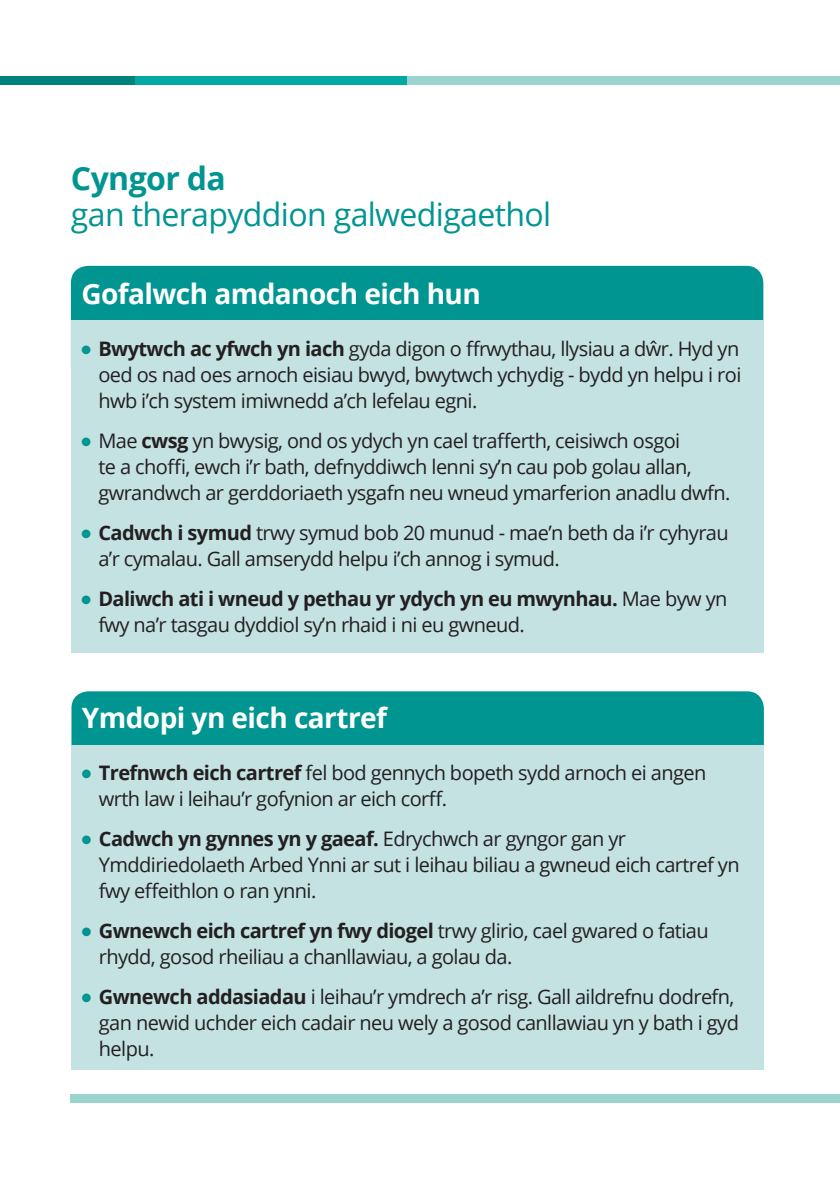
<style>
.page{position:relative;width:840px;height:1191px;background:#fff}
.page>*{position:absolute;margin:0;border:0;box-sizing:border-box;transform-origin:0 0}
.t1{font:32px "Open Sans";letter-spacing:-.02em;color:#009591}
.t2{font:700 32px "Open Sans";letter-spacing:-.02em;color:#009591}
.t3{font:700 28px "Open Sans";letter-spacing:-.02em;color:#fff}
.t4{font:20px/26px "Open Sans";letter-spacing:-.03em;color:#231f20}
.s1{color:#009591}
.s2{font-weight:700}
</style>
<div class="page">
<div style="left:71px;top:266px;width:692px;height:54px;background:#009591"></div>
<div style="left:71px;top:691px;width:692px;height:54px;background:#009591"></div>
<div style="left:71px;top:320px;width:692px;height:332px;background:#c4e2e2"></div>
<div style="left:71px;top:745px;width:692px;height:325px;background:#c4e2e2"></div>
<div style="left:70px;top:1094px;width:769px;height:9px;background:#9bd4cf"></div>
<div style="left:19px;top:76px;width:820px;height:9px;background:#9bd4cf"></div>
<div style="left:19px;top:76px;width:388px;height:9px;background:#00a9a1"></div>
<div style="left:0;top:76px;width:134px;height:9px;background:#00827c"></div>
<p class="t2" style="left:71px;top:156px;width:156px">Cyngor da</p>
<p class="t1" style="left:71px;top:193px;width:481px">gan therapyddion galwedigaethol</p>
<p class="t3" style="left:81px;top:274px;width:401px">Gofalwch amdanoch eich hun</p>
<p class="t4" style="left:98px;top:335px;width:644px;text-align:justify;text-indent:-17px"><span class="s1">●</span> <span class="s2">Bwytwch ac yfwch yn iach</span> gyda digon o ffrwythau, llysiau a dŵr. Hyd yn oed os nad oes arnoch eisiau bwyd, bwytwch ychydig - bydd yn helpu i roi hwb i’ch system imiwnedd a’ch lefelau egni.</p>
<p class="t4" style="left:98px;top:427px;width:633px;text-indent:-17px"><span class="s1">●</span> Mae <span class="s2">cwsg</span> yn bwysig, ond os ydych yn cael trafferth, ceisiwch osgoi<br>te a choffi, ewch i’r bath, defnyddiwch lenni sy’n cau pob golau allan, gwrandwch ar gerddoriaeth ysgafn neu wneud ymarferion anadlu dwfn.</p>
<p class="t4" style="left:98px;top:519px;width:631px;text-indent:-17px"><span class="s1">●</span> <span class="s2">Cadwch i symud</span> trwy symud bob 20 munud - mae’n beth da i’r cyhyrau a’r cymalau. Gall amserydd helpu i’ch annog i symud.</p>
<p class="t4" style="left:98px;top:585px;width:630px;text-indent:-17px"><span class="s1">●</span> <span class="s2">Daliwch ati i wneud y pethau yr ydych yn eu mwynhau.</span> Mae byw yn fwy na’r tasgau dyddiol sy’n rhaid i ni eu gwneud.</p>
<p class="t3" style="left:82px;top:698px;width:306px">Ymdopi yn eich cartref</p>
<p class="t4" style="left:99px;top:759px;width:608px;text-indent:-17px"><span class="s1">●</span> <span class="s2">Trefnwch eich cartref</span> fel bod gennych bopeth sydd arnoch ei angen wrth law i leihau’r gofynion ar eich corff.</p>
<p class="t4" style="left:99px;top:825px;width:642px;text-indent:-17px"><span class="s1">●</span> <span class="s2">Cadwch yn gynnes yn y gaeaf.</span> Edrychwch ar gyngor gan yr<br>Ymddiriedolaeth Arbed Ynni ar sut i leihau biliau a gwneud eich cartref yn fwy effeithlon o ran ynni.</p>
<p class="t4" style="left:99px;top:917px;width:611px;text-indent:-17px"><span class="s1">●</span> <span class="s2">Gwnewch eich cartref yn fwy diogel</span> trwy glirio, cael gwared o fatiau rhydd, gosod rheiliau a chanllawiau, a golau da.</p>
<p class="t4" style="left:99px;top:983px;width:641px;text-indent:-17px"><span class="s1">●</span> <span class="s2">Gwnewch addasiadau</span> i leihau’r ymdrech a’r risg. Gall aildrefnu dodrefn, gan newid uchder eich cadair neu wely a gosod canllawiau yn y bath i gyd helpu.</p>
</div>
